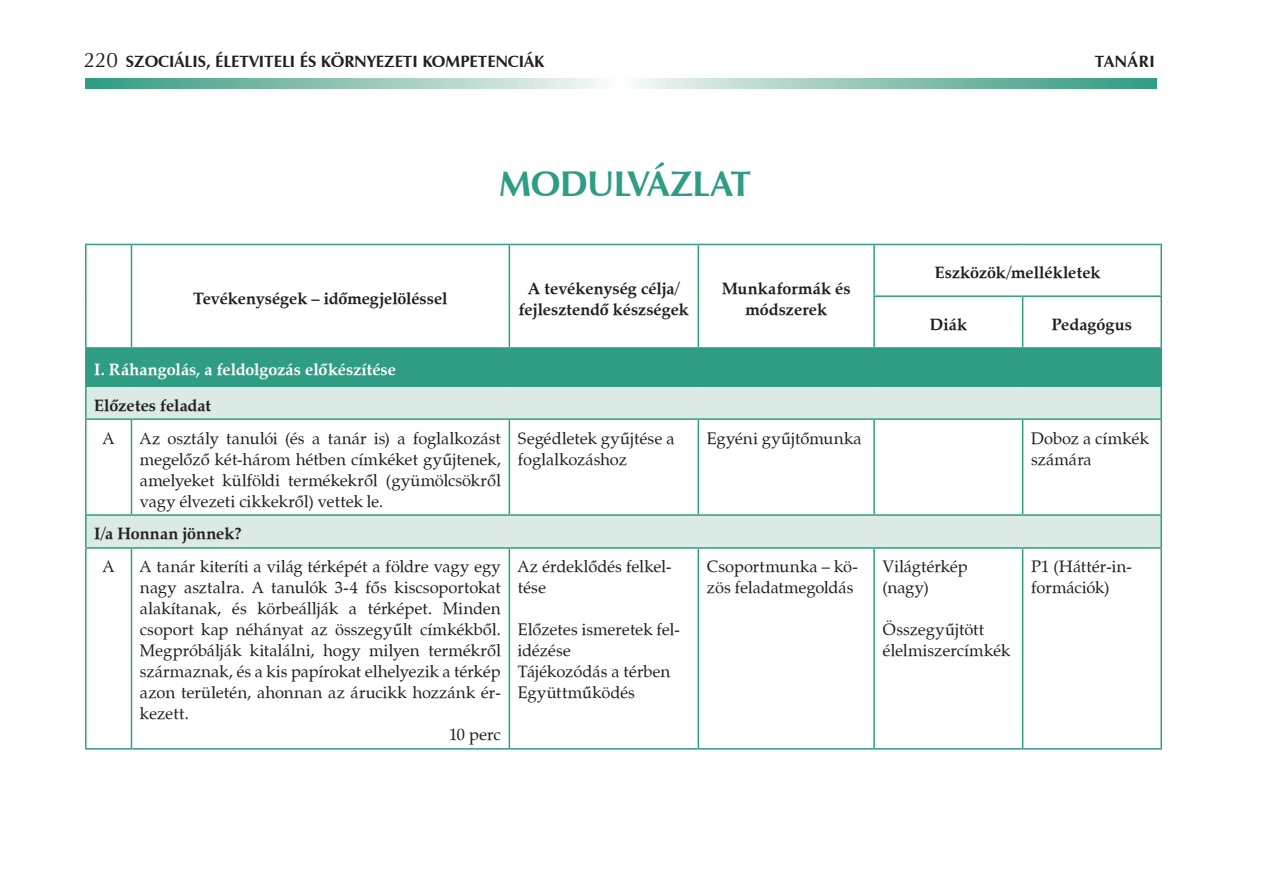
<style>
.page{position:relative;width:1263px;height:893px;background:#fff}
.page>*{position:absolute;margin:0;border:0;box-sizing:border-box;transform-origin:0 0}
.t1{font:36px "Zapf Humanist 601 PFL Bold";color:#2e9d84}
.t2{font:16.5px/21px "Zapf Calligraphic 801 PFL Normal";color:#231f20}
.t3{font:16.5px/21px "Zapf Calligraphic 801 PFL Bold";color:#231f20;text-align:center}
.t4{font:16.5px "Zapf Humanist 601 PFL Bold";color:#231f20}
.t5{font:16.5px "Zapf Calligraphic 801 PFL Bold";color:#fff}
.s1{font-family:"Zapf Humanist 601 PFL Normal";font-size:21px}
</style>
<div class="page">
<svg style="left:85px;top:78px;width:1072px;height:11px;background:#93c6b8"></svg>
<div style="left:86px;top:348px;width:1075px;height:38px;background:#2e9d84"></div>
<svg style="left:87px;top:387px;width:1073px;height:160px"></svg>
<hr style="left:85px;top:244px;width:46px;height:1px;background:#2e9d84">
<hr style="left:85px;top:245px;width:2px;height:51px;background:#2e9d84">
<hr style="left:131px;top:244px;width:378px;height:1px;background:#2e9d84">
<hr style="left:131px;top:245px;width:1px;height:51px;background:#2e9d84">
<hr style="left:509px;top:244px;width:189px;height:1px;background:#2e9d84">
<hr style="left:509px;top:245px;width:1px;height:51px;background:#2e9d84">
<hr style="left:698px;top:244px;width:176px;height:1px;background:#2e9d84">
<hr style="left:697px;top:245px;width:2px;height:51px;background:#2e9d84">
<hr style="left:874px;top:244px;width:149px;height:1px;background:#2e9d84">
<hr style="left:873px;top:245px;width:2px;height:50px;background:#2e9d84">
<hr style="left:1023px;top:244px;width:139px;height:1px;background:#2e9d84">
<hr style="left:1160px;top:245px;width:2px;height:50px;background:#2e9d84">
<hr style="left:85px;top:296px;width:2px;height:51px;background:#2e9d84">
<hr style="left:131px;top:296px;width:1px;height:51px;background:#2e9d84">
<hr style="left:509px;top:296px;width:1px;height:51px;background:#2e9d84">
<hr style="left:697px;top:296px;width:2px;height:51px;background:#2e9d84">
<hr style="left:873px;top:295px;width:150px;height:2px;background:#2e9d84">
<hr style="left:873px;top:297px;width:2px;height:50px;background:#2e9d84">
<hr style="left:1023px;top:295px;width:139px;height:2px;background:#2e9d84">
<hr style="left:1022px;top:297px;width:1px;height:50px;background:#2e9d84">
<hr style="left:1160px;top:297px;width:2px;height:50px;background:#2e9d84">
<hr style="left:85px;top:347px;width:46px;height:2px;background:#2e9d84">
<hr style="left:85px;top:349px;width:2px;height:36px;background:#2e9d84">
<hr style="left:131px;top:347px;width:378px;height:2px;background:#2e9d84">
<hr style="left:509px;top:347px;width:189px;height:2px;background:#2e9d84">
<hr style="left:698px;top:347px;width:176px;height:2px;background:#2e9d84">
<hr style="left:874px;top:347px;width:149px;height:2px;background:#2e9d84">
<hr style="left:1023px;top:347px;width:139px;height:2px;background:#2e9d84">
<hr style="left:1160px;top:349px;width:2px;height:36px;background:#2e9d84">
<hr style="left:85px;top:385px;width:46px;height:2px;background:#2e9d84">
<hr style="left:85px;top:387px;width:2px;height:31px;background:#2e9d84">
<hr style="left:131px;top:385px;width:378px;height:2px;background:#2e9d84">
<hr style="left:509px;top:385px;width:189px;height:2px;background:#2e9d84">
<hr style="left:698px;top:385px;width:176px;height:2px;background:#2e9d84">
<hr style="left:874px;top:385px;width:149px;height:2px;background:#2e9d84">
<hr style="left:1023px;top:385px;width:139px;height:2px;background:#2e9d84">
<hr style="left:1160px;top:387px;width:2px;height:31px;background:#2e9d84">
<hr style="left:85px;top:418px;width:46px;height:2px;background:#2e9d84">
<hr style="left:85px;top:420px;width:2px;height:94px;background:#2e9d84">
<hr style="left:131px;top:418px;width:378px;height:2px;background:#2e9d84">
<hr style="left:131px;top:420px;width:1px;height:94px;background:#2e9d84">
<hr style="left:509px;top:418px;width:189px;height:2px;background:#2e9d84">
<hr style="left:509px;top:420px;width:1px;height:94px;background:#2e9d84">
<hr style="left:698px;top:418px;width:176px;height:2px;background:#2e9d84">
<hr style="left:697px;top:420px;width:2px;height:94px;background:#2e9d84">
<hr style="left:874px;top:418px;width:149px;height:2px;background:#2e9d84">
<hr style="left:873px;top:420px;width:2px;height:94px;background:#2e9d84">
<hr style="left:1023px;top:418px;width:139px;height:2px;background:#2e9d84">
<hr style="left:1022px;top:420px;width:1px;height:94px;background:#2e9d84">
<hr style="left:1160px;top:420px;width:2px;height:94px;background:#2e9d84">
<hr style="left:85px;top:514px;width:46px;height:2px;background:#2e9d84">
<hr style="left:85px;top:516px;width:2px;height:31px;background:#2e9d84">
<hr style="left:131px;top:514px;width:378px;height:2px;background:#2e9d84">
<hr style="left:509px;top:514px;width:189px;height:2px;background:#2e9d84">
<hr style="left:698px;top:514px;width:176px;height:2px;background:#2e9d84">
<hr style="left:874px;top:514px;width:149px;height:2px;background:#2e9d84">
<hr style="left:1023px;top:514px;width:139px;height:2px;background:#2e9d84">
<hr style="left:1160px;top:516px;width:2px;height:31px;background:#2e9d84">
<hr style="left:85px;top:547px;width:46px;height:2px;background:#2e9d84">
<hr style="left:85px;top:549px;width:2px;height:199px;background:#2e9d84">
<hr style="left:131px;top:547px;width:378px;height:2px;background:#2e9d84">
<hr style="left:131px;top:549px;width:1px;height:199px;background:#2e9d84">
<hr style="left:509px;top:547px;width:189px;height:2px;background:#2e9d84">
<hr style="left:509px;top:549px;width:1px;height:199px;background:#2e9d84">
<hr style="left:698px;top:547px;width:176px;height:2px;background:#2e9d84">
<hr style="left:697px;top:549px;width:2px;height:199px;background:#2e9d84">
<hr style="left:874px;top:547px;width:149px;height:2px;background:#2e9d84">
<hr style="left:873px;top:549px;width:2px;height:199px;background:#2e9d84">
<hr style="left:1023px;top:547px;width:139px;height:2px;background:#2e9d84">
<hr style="left:1022px;top:549px;width:1px;height:199px;background:#2e9d84">
<hr style="left:1160px;top:549px;width:2px;height:199px;background:#2e9d84">
<hr style="left:85px;top:748px;width:46px;height:2px;background:#2e9d84">
<hr style="left:131px;top:748px;width:378px;height:2px;background:#2e9d84">
<hr style="left:509px;top:748px;width:189px;height:2px;background:#2e9d84">
<hr style="left:698px;top:748px;width:176px;height:2px;background:#2e9d84">
<hr style="left:874px;top:748px;width:149px;height:2px;background:#2e9d84">
<hr style="left:1023px;top:748px;width:139px;height:2px;background:#2e9d84">
<p class="t4" style="left:83px;top:51px;width:462px"><span class="s1">220</span> Szociális, életviteli és környezeti kompetenciák</p>
<p class="t4" style="left:1095px;top:51px;width:43px">tanÁRI</p>
<h1 class="t1" style="left:499px;top:161px;width:30px">MOD</h1>
<h1 class="t1" style="left:587px;top:161px;width:47px">ULVÁZLAT</h1>
<p class="t3" style="left:193px;top:288px;width:256px">Tevékenységek – időmegjelöléssel</p>
<p class="t3" style="left:519px;top:277px;width:172px">A tevékenység célja/ fejlesztendő készségek</p>
<p class="t3" style="left:722px;top:277px;width:131px">Munkaformák és módszerek</p>
<p class="t3" style="left:935px;top:262px;width:167px">Eszközök/mellékletek</p>
<p class="t3" style="left:930px;top:314px;width:39px">Diák</p>
<p class="t3" style="left:1052px;top:314px;width:82px">Pedagógus</p>
<p class="t5" style="left:94px;top:359px;width:303px">I. Ráhangolás, a feldolgozás előkészítése</p>
<p class="t3" style="left:94px;top:394px;width:118px">Előzetes feladat</p>
<p class="t2" style="left:103px;top:427px;width:13px">A</p>
<p class="t2" style="left:140px;top:427px;width:362px;text-align:justify">Az osztály tanulói (és a tanár is) a foglalkozást megelőző két-három hétben címkéket gyűjtenek, amelyeket külföldi termékekről (gyümölcsökről vagy élvezeti cikkekről) vettek le.</p>
<p class="t2" style="left:518px;top:427px;width:158px">Segédletek gyűjtése a foglalkozáshoz</p>
<p class="t2" style="left:707px;top:427px;width:156px">Egyéni gyűjtőmunka</p>
<p class="t2" style="left:1031px;top:427px;width:119px">Doboz a címkék számára</p>
<p class="t3" style="left:94px;top:523px;width:149px">I/a Honnan jönnek?</p>
<p class="t2" style="left:103px;top:556px;width:13px">A</p>
<p class="t2" style="left:140px;top:556px;width:362px">A tanár kiteríti a világ térképét a földre vagy egy</p>
<p class="t2" style="left:140px;top:577px;width:362px">nagy asztalra. A tanulók 3-4 fős kiscsoportokat</p>
<p class="t2" style="left:140px;top:598px;width:362px">alakítanak, és körbeállják a térképet. Minden</p>
<p class="t2" style="left:140px;top:619px;width:362px">csoport kap néhányat az összegyűlt címkékből.</p>
<p class="t2" style="left:140px;top:640px;width:362px">Megpróbálják kitalálni, hogy milyen termékről</p>
<p class="t2" style="left:140px;top:661px;width:362px">származnak, és a kis papírokat elhelyezik a térkép</p>
<p class="t2" style="left:140px;top:682px;width:362px">azon területén, ahonnan az árucikk hozzánk ér-</p>
<p class="t2" style="left:140px;top:703px;width:50px">kezett.</p>
<p class="t2" style="left:449px;top:724px;width:53px">10 perc</p>
<p class="t2" style="left:518px;top:556px;width:155px">Az érdeklődés felkel&shy;tése</p>
<p class="t2" style="left:518px;top:619px;width:163px">Előzetes ismeretek fel&shy;idézése<br>Tájékozódás a térben<br>Együttműködés</p>
<p class="t2" style="left:707px;top:556px;width:153px">Csoportmunka – kö&shy;zös feladatmegoldás</p>
<p class="t2" style="left:883px;top:556px;width:87px">Világtérkép (nagy)</p>
<p class="t2" style="left:883px;top:619px;width:129px">Összegyűjtött élelmiszercímkék</p>
<p class="t2" style="left:1031px;top:556px;width:102px">P1 (Háttér-in&shy;formációk)</p>
</div>
